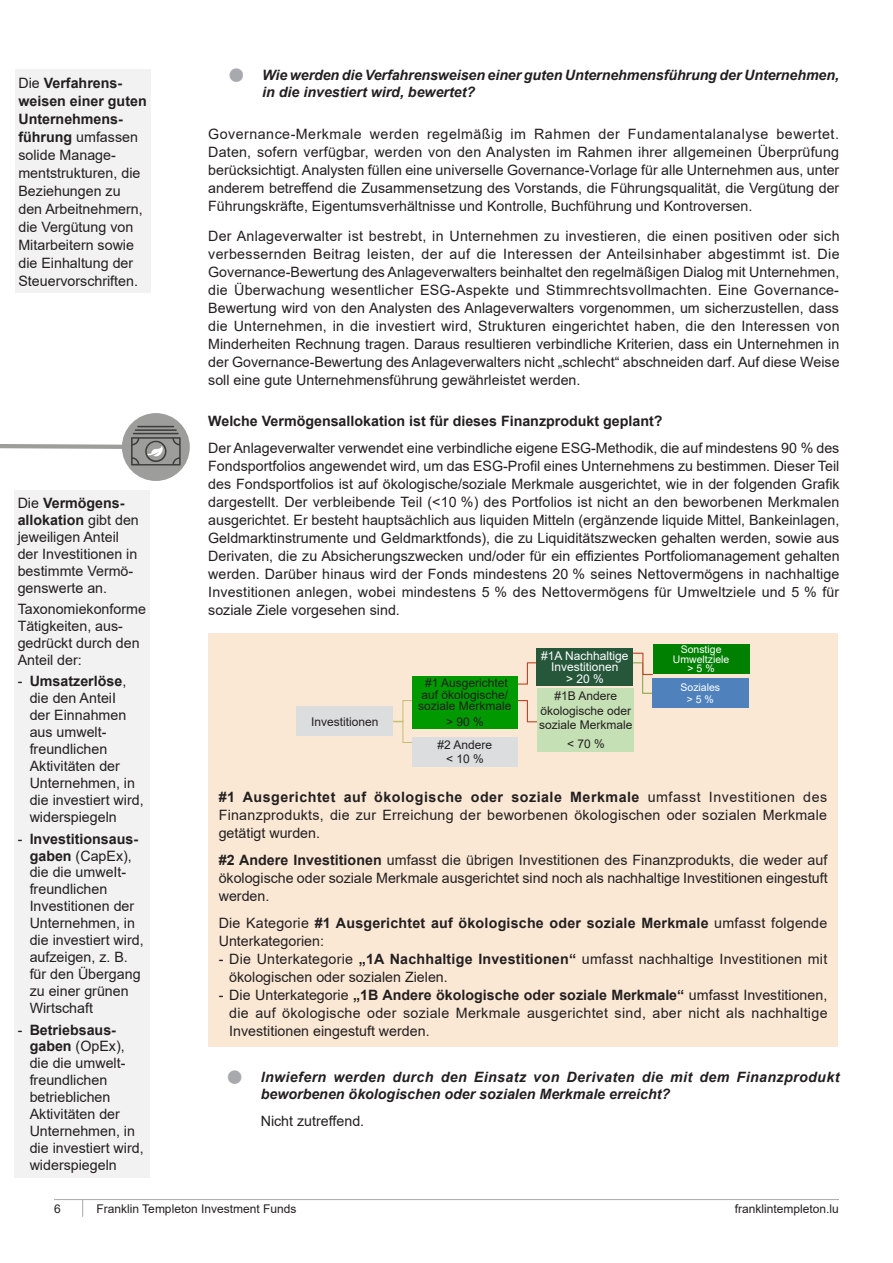
<style>
.page{position:relative;width:893px;height:1263px;background:#fff}
.page>*{position:absolute;margin:0;border:0;box-sizing:border-box;transform-origin:0 0}
._03a_Body{font:14.25px/18px "Arial";color:#231f20}
._03a_Body-2{font:700 14.25px/18px "Arial";color:#231f20}
.t1{font:italic 700 14.25px/17.1px "Arial";letter-spacing:.025em;color:#231f20}
.t2{font:italic 700 14.25px/17.1px "Arial";color:#231f20}
._03a_Body-3{font:12px/11.4px "Arial";color:#231f20;text-align:center}
._03a_Body-4{font:12px/11.4px "Arial";color:#fff;text-align:center}
._03a_Body-5{font:10.5px/9.6px "Arial";color:#fff;text-align:center}
.s1{font-weight:700}
.s2{color:#a8a9ad}
.s3{font-weight:400}
</style>
<div class="page">
<hr style="left:54px;top:1199px;width:785px;height:1px;background:#a8a9ad">
<svg style="left:82px;top:1200px;width:1px;height:17px"></svg>
<div style="left:208px;top:633px;width:630px;height:414px;background:#fae8d5"></div>
<svg style="left:517px;top:652px;width:137px;height:71px"></svg>
<svg style="left:392px;top:700px;width:22px;height:43px"></svg>
<div style="left:297px;top:707px;width:96px;height:29px;background:#dcdddf"></div>
<div style="left:412px;top:676px;width:105px;height:52px;background:#090"></div>
<div style="left:537px;top:648px;width:96px;height:38px;background:#26573b"></div>
<div style="left:653px;top:644px;width:96px;height:30px;background:#008000"></div>
<div style="left:652px;top:679px;width:96px;height:29px;background:#4f82bd"></div>
<div style="left:538px;top:688px;width:96px;height:63px;background:#c5e0b4"></div>
<div style="left:412px;top:737px;width:105px;height:29px;background:#dcdddf"></div>
<div style="left:15px;top:70px;width:135px;height:223px;background:#f2f2f2"></div>
<svg style="left:122px;top:413px;width:68px;height:68px;fill:#9d9d9c"></svg>
<svg style="left:0;top:437px;width:181px;height:28px"></svg>
<hr style="left:133px;top:433px;width:46px;height:1px;background:#3c3c3b">
<hr style="left:135px;top:429px;width:42px;height:2px;background:#3c3c3b">
<hr style="left:137px;top:426px;width:37px;height:1px;background:#3c3c3b">
<div style="left:15px;top:490px;width:135px;height:688px;background:#f2f2f2"></div>
<p class="_03a_Body" style="left:18px;top:73px;width:130px">Die <span class="s1">Verfahrens&shy;weisen einer guten<br>Unternehmens&shy;führung</span> umfassen solide Manage&shy;mentstrukturen, die<br>Beziehungen zu den Arbeitnehmern, die Vergütung von<br>Mitarbeitern sowie die Einhaltung der<br>Steuervorschriften.</p>
<p class="_03a_Body" style="left:18px;top:494px;width:123px;line-height:17px">Die <span class="s1">Vermögens&shy;allokation</span> gibt den jeweiligen Anteil der Investitionen in bestimmte Vermö&shy;genswerte an.</p>
<p class="_03a_Body" style="left:18px;top:601px;width:130px;line-height:17px">Taxonomiekonforme<br>Tätigkeiten, aus&shy;gedrückt durch den<br>Anteil der:</p>
<p class="_03a_Body" style="left:30px;top:673px;width:116px;line-height:17px;text-indent:-12px">- <span class="s1">Umsatzerlöse</span>, die den AnteiI<br>der Einnahmen aus umwelt&shy;freundlichen<br>Aktivitäten der<br>Unternehmen, in die investiert wird, widerspiegeln</p>
<p class="_03a_Body" style="left:30px;top:830px;width:116px;line-height:17px;text-indent:-12px">- <span class="s1">lnvestitionsaus&shy;gaben</span> (CapEx), die die umweIt&shy;freundlichen<br>Investitionen der<br>Unternehmen, in die investiert wird, aufzeigen, z. B. für den Übergang zu einer grünen<br>Wirtschaft</p>
<p class="_03a_Body" style="left:30px;top:1021px;width:116px;line-height:17px;text-indent:-12px">- <span class="s1">Betriebsaus&shy;gaben</span> (OpEx), die die umwelt&shy;freundlichen betrieblichen<br>Aktivitäten der<br>Unternehmen, in die investiert wird, widerspiegeln</p>
<p class="t2" style="left:262px;top:67px;width:578px;text-indent:-34px"><span class="s2">•</span> Wie werden die Verfahrensweisen einer guten Unternehmensführung der Unternehmen, in die investiert wird, bewertet?</p>
<p class="_03a_Body" style="left:208px;top:125px;width:633px;text-align:justify">Governance-Merkmale werden regelmäßig im Rahmen der Fundamentalanalyse bewertet.<br>Daten, sofern verfügbar, werden von den Analysten im Rahmen ihrer allgemeinen Überprüfung berücksichtigt. Analysten füllen eine universelle Governance-Vorlage für alle Unternehmen aus, unter anderem betreffend die Zusammensetzung des Vorstands, die Führungsqualität, die Vergütung der Führungskräfte, Eigentumsverhältnisse und Kontrolle, Buchführung und Kontroversen.</p>
<p class="_03a_Body" style="left:208px;top:227px;width:633px;text-align:justify">Der Anlageverwalter ist bestrebt, in Unternehmen zu investieren, die einen positiven oder sich verbessernden Beitrag leisten, der auf die Interessen der Anteilsinhaber abgestimmt ist. Die Governance-Bewertung des Anlageverwalters beinhaltet den regelmäßigen Dialog mit Unternehmen, die Überwachung wesentlicher ESG-Aspekte und Stimmrechtsvollmachten. Eine Governance-Bewertung wird von den Analysten des Anlageverwalters vorgenommen, um sicherzustellen, dass die Unternehmen, in die investiert wird, Strukturen eingerichtet haben, die den Interessen von Minderheiten Rechnung tragen. Daraus resultieren verbindliche Kriterien, dass ein Unternehmen in der Governance-Bewertung des Anlageverwalters nicht „schlecht“ abschneiden darf. Auf diese Weise soll eine gute Unternehmensführung gewährleistet werden.</p>
<p class="_03a_Body-2" style="left:208px;top:412px;width:456px">Welche Vermögensallokation ist für dieses Finanzprodukt geplant?</p>
<p class="_03a_Body" style="left:208px;top:439px;width:633px;text-align:justify">Der Anlageverwalter verwendet eine verbindliche eigene ESG-Methodik, die auf mindestens 90 % des Fondsportfolios angewendet wird, um das ESG-Profil eines Unternehmens zu bestimmen. Dieser Teil des Fondsportfolios ist auf ökologische/soziale Merkmale ausgerichtet, wie in der folgenden Grafik dargestellt. Der verbleibende Teil (&lt;10 %) des Portfolios ist nicht an den beworbenen Merkmalen ausgerichtet. Er besteht hauptsächlich aus liquiden Mitteln (ergänzende liquide Mittel, Bankeinlagen, Geldmarktinstrumente und Geldmarktfonds), die zu Liquiditätszwecken gehalten werden, sowie aus Derivaten, die zu Absicherungszwecken und/oder für ein effizientes Portfoliomanagement gehalten werden. Darüber hinaus wird der Fonds mindestens 20 % seines Nettovermögens in nachhaltige Investitionen anlegen, wobei mindestens 5 % des Nettovermögens für Umweltziele und 5 % für soziale Ziele vorgesehen sind.</p>
<p class="_03a_Body-3" style="left:311px;top:716px;width:69px">Investitionen</p>
<p class="_03a_Body-3" style="left:418px;top:677px;width:95px">#1 Ausgerichtet auf ökologische/ soziale Merkmale</p>
<p class="_03a_Body-3" style="left:446px;top:716px;width:39px">&gt; 90 %</p>
<p class="_03a_Body-5" style="left:673px;top:644px;width:58px">Sonstige<br>Umweltziele</p>
<p class="_03a_Body-5" style="left:688px;top:664px;width:29px">&gt; 5 %</p>
<p class="_03a_Body-5" style="left:680px;top:682px;width:41px">Soziales</p>
<p class="_03a_Body-4" style="left:541px;top:650px;width:89px">#1A Nachhaltige<br>Investitionen</p>
<p class="_03a_Body-4" style="left:566px;top:673px;width:39px">&gt; 20 %</p>
<p class="_03a_Body-3" style="left:554px;top:690px;width:64px">#1B Andere</p>
<p class="_03a_Body-5" style="left:687px;top:695px;width:29px">&gt; 5 %</p>
<p class="_03a_Body-3" style="left:539px;top:703px;width:95px;line-height:14.4px;text-align:left">ökologische oder soziale Merkmale</p>
<p class="_03a_Body-3" style="left:438px;top:739px;width:56px">#2 Andere</p>
<p class="_03a_Body-3" style="left:567px;top:738px;width:39px">&lt; 70 %</p>
<p class="_03a_Body-3" style="left:446px;top:753px;width:39px">&lt; 10 %</p>
<p class="_03a_Body" style="left:219px;top:788px;width:610px;text-align:justify"><span class="s1">#1 Ausgerichtet auf ökologische oder soziale Merkmale</span> umfasst Investitionen des Finanzprodukts, die zur Erreichung der beworbenen ökologischen oder sozialen Merkmale getätigt wurden.</p>
<p class="_03a_Body" style="left:219px;top:851px;width:610px;text-align:justify"><span class="s1">#2 Andere Investitionen</span> umfasst die übrigen Investitionen des Finanzprodukts, die weder auf ökologische oder soziale Merkmale ausgerichtet sind noch als nachhaltige Investitionen eingestuft werden.</p>
<p class="_03a_Body-2" style="left:219px;top:914px;width:610px"><span class="s3">Die Kategorie</span> #1 Ausgerichtet auf ökologische oder soziale Merkmale <span class="s3">umfasst folgende<br>Unterkategorien:</span></p>
<p class="_03a_Body" style="left:229px;top:950px;width:600px;text-indent:-10px">- Die Unterkategorie <span class="s1">„1A Nachhaltige Investitionen“</span> umfasst nachhaltige Investitionen mit ökologischen oder sozialen Zielen.</p>
<p class="_03a_Body" style="left:229px;top:986px;width:600px;text-align:justify;text-indent:-10px">- Die Unterkategorie <span class="s1">„1B Andere ökologische oder soziale Merkmale“</span> umfasst Investitionen, die auf ökologische oder soziale Merkmale ausgerichtet sind, aber nicht als nachhaltige Investitionen eingestuft werden.</p>
<p class="t1" style="left:261px;top:1069px;width:580px;text-indent:-34px"><span class="s2">•</span> lnwiefern werden durch den Einsatz von Derivaten die mit dem Finanzprodukt beworbenen ökologischen oder sozialen Merkmale erreicht?</p>
<p class="_03a_Body" style="left:261px;top:1112px;width:105px">Nicht zutreffend.</p>
<p class="_03a_Body-3" style="left:54px;top:1203px;width:8px">6</p>
<p class="_03a_Body-3" style="left:97px;top:1203px;width:201px">Franklin Templeton Investment Funds</p>
<p class="_03a_Body-3" style="left:735px;top:1203px;width:106px">franklintempleton.lu</p>
</div>
